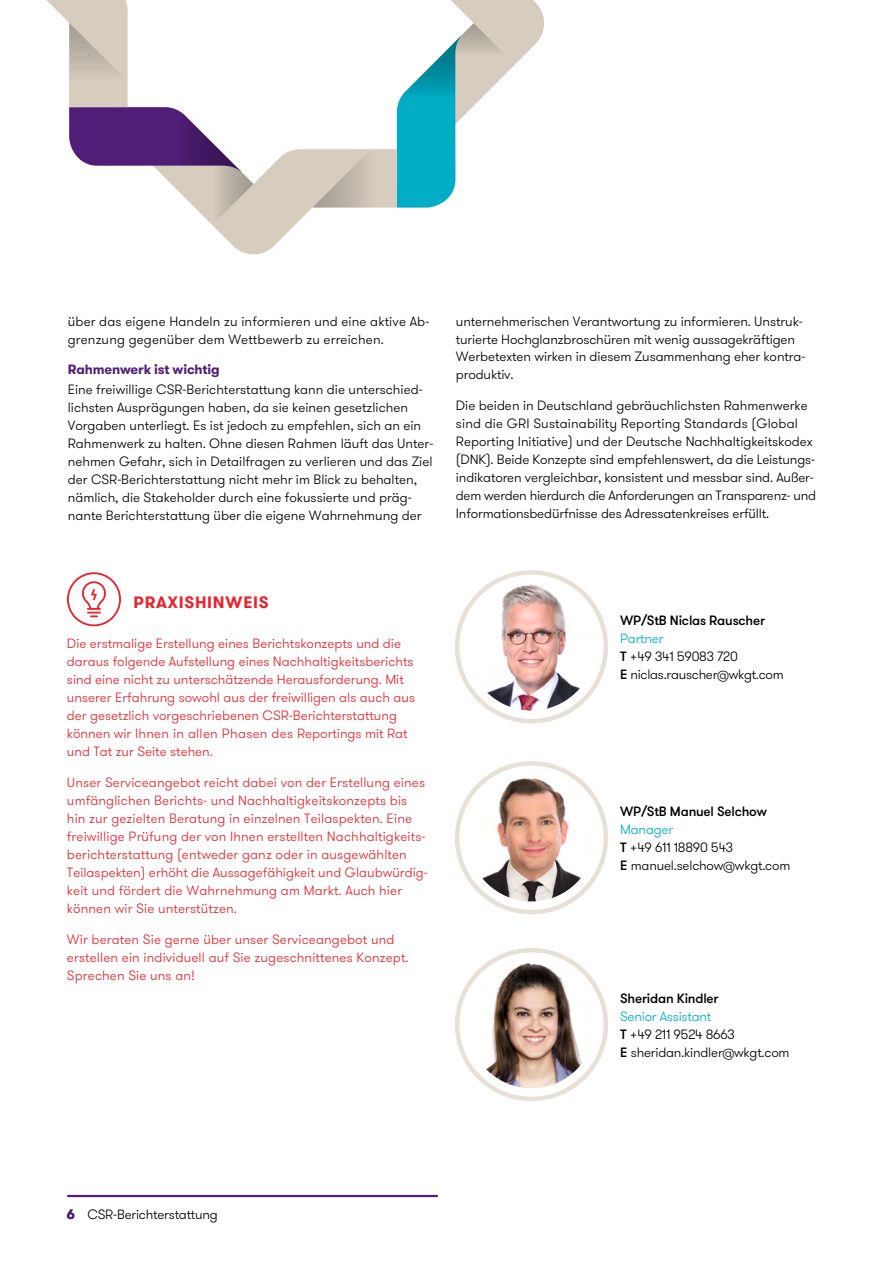
<style>
.page{position:relative;width:893px;height:1263px;background:#fff}
.page>*{position:absolute;margin:0;border:0;box-sizing:border-box;transform-origin:0 0}
.t1{font:700 16.5px "GT Walsheim Pro";letter-spacing:.045em;color:#e6262f}
.t2{font:300 13.5px/18px "GT Walsheim Pro";color:#000}
.t3{font:300 13.5px/18px "GT Walsheim Pro";letter-spacing:.01em;color:#e6262f}
.t4{font:500 13.5px "GT Walsheim Pro";letter-spacing:-.015em;color:#000}
.t5{font:300 13.5px/18px "GT Walsheim Pro";letter-spacing:-.02em;color:#000}
.t6{font:700 13.5px "GT Walsheim Pro";letter-spacing:-.01em;color:#501e78}
.s1{color:#00adc5}
.s2{font-weight:500}
.s3{font-weight:700;color:#501e78}
</style>
<div class="page">
<hr style="left:68px;top:1195px;width:369px;height:2px;background:#501e78">
<svg style="left:67px;top:572px;width:54px;height:54px"></svg>
<div style="left:455px;top:570px;width:153px;height:153px;border:4px solid #e7e0d7;border-radius:50%"></div>
<img style="left:468px;top:583px;width:127px;height:127px;border-radius:64px">
<div style="left:455px;top:761px;width:153px;height:153px;border:4px solid #e7e0d7;border-radius:50%"></div>
<img style="left:468px;top:774px;width:127px;height:127px;border-radius:64px">
<div style="left:455px;top:948px;width:153px;height:153px;border:4px solid #e7e0d7;border-radius:50%"></div>
<img style="left:468px;top:961px;width:127px;height:127px;border-radius:64px">
<svg style="left:46px;top:0;width:498px;height:255px"></svg>
<p class="t2" style="left:68px;top:312px;width:363px">über das eigene Handeln zu informieren und eine aktive Ab&shy;grenzung gegenüber dem Wettbewerb zu erreichen.</p>
<p class="t6" style="left:68px;top:361px;width:154px">Rahmenwerk ist wichtig</p>
<p class="t2" style="left:68px;top:381px;width:367px">Eine freiwillige CSR-Berichterstattung kann die unterschied&shy;lichsten Ausprägungen haben, da sie keinen gesetzlichen Vorgaben unterliegt. Es ist jedoch zu empfehlen, sich an ein Rahmenwerk zu halten. Ohne diesen Rahmen läuft das Unter&shy;nehmen Gefahr, sich in Detailfragen zu verlieren und das Ziel der CSR-Berichterstattung nicht mehr im Blick zu behalten, nämlich, die Stakeholder durch eine fokussierte und präg&shy;nante Berichterstattung über die eigene Wahrnehmung der</p>
<p class="t2" style="left:456px;top:312px;width:351px">unternehmerischen Verantwortung zu informieren. Unstruk&shy;turierte Hochglanzbroschüren mit wenig aussagekräftigen Werbetexten wirken in diesem Zusammenhang eher kontra&shy;produktiv.</p>
<p class="t2" style="left:456px;top:397px;width:362px">Die beiden in Deutschland gebräuchlichsten Rahmenwerke sind die GRI Sustainability Reporting Standards (Global Reporting Initiative) und der Deutsche Nachhaltigkeitskodex (DNK). Beide Konzepte sind empfehlenswert, da die Leistungs&shy;indikatoren vergleichbar, konsistent und messbar sind. Außer&shy;dem werden hierdurch die Anforderungen an Transparenz- und Informationsbedürfnisse des Adressatenkreises erfüllt.</p>
<p class="t1" style="left:134px;top:592px;width:137px">PRAXISHINWEIS</p>
<p class="t3" style="left:67px;top:635px;width:350px">Die erstmalige Erstellung eines Berichtskonzepts und die daraus folgende Aufstellung eines Nachhaltigkeitsberichts sind eine nicht zu unterschätzende Herausforderung. Mit unserer Erfahrung sowohl aus der freiwilligen als auch aus der gesetzlich vorgeschriebenen CSR-Berichterstattung können wir Ihnen in allen Phasen des Reportings mit Rat und Tat zur Seite stehen.</p>
<p class="t3" style="left:67px;top:774px;width:362px">Unser Serviceangebot reicht dabei von der Erstellung eines umfänglichen Berichts- und Nachhaltigkeitskonzepts bis hin zur gezielten Beratung in einzelnen Teilaspekten. Eine freiwillige Prüfung der von Ihnen erstellten Nachhaltigkeits&shy;berichterstattung (entweder ganz oder in ausgewählten Teilaspekten) erhöht die Aussagefähigkeit und Glaubwürdig&shy;keit und fördert die Wahrnehmung am Markt. Auch hier können wir Sie unterstützen.</p>
<p class="t3" style="left:67px;top:930px;width:343px">Wir beraten Sie gerne über unser Serviceangebot und erstellen ein individuell auf Sie zugeschnittenes Konzept.<br>Sprechen Sie uns an!</p>
<p class="t4" style="left:620px;top:611px;width:147px">WP/StB Niclas Rauscher</p>
<p class="t5" style="left:620px;top:629px;width:165px"><span class="s1">Partner<br></span><span class="s2">T</span> +49 341 59083 720<br><span class="s2">E</span> niclas.rauscher@wkgt.com</p>
<p class="t4" style="left:620px;top:802px;width:148px">WP/StB Manuel Selchow</p>
<p class="t2" style="left:620px;top:820px;width:172px"><span class="s1">Manager<br></span><span class="s2">T</span> +49 611 18890 543<br><span class="s2">E</span> manuel.selchow@wkgt.com</p>
<p class="t4" style="left:620px;top:989px;width:100px">Sheridan Kindler</p>
<p class="t2" style="left:620px;top:1007px;width:171px"><span class="s1">Senior Assistant<br></span><span class="s2">T</span> +49 211 9524 8663<br><span class="s2">E</span> sheridan.kindler@wkgt.com</p>
<p class="t2" style="left:67px;top:1206px;width:153px"><span class="s3">6</span> CSR-Berichterstattung</p>
</div>
